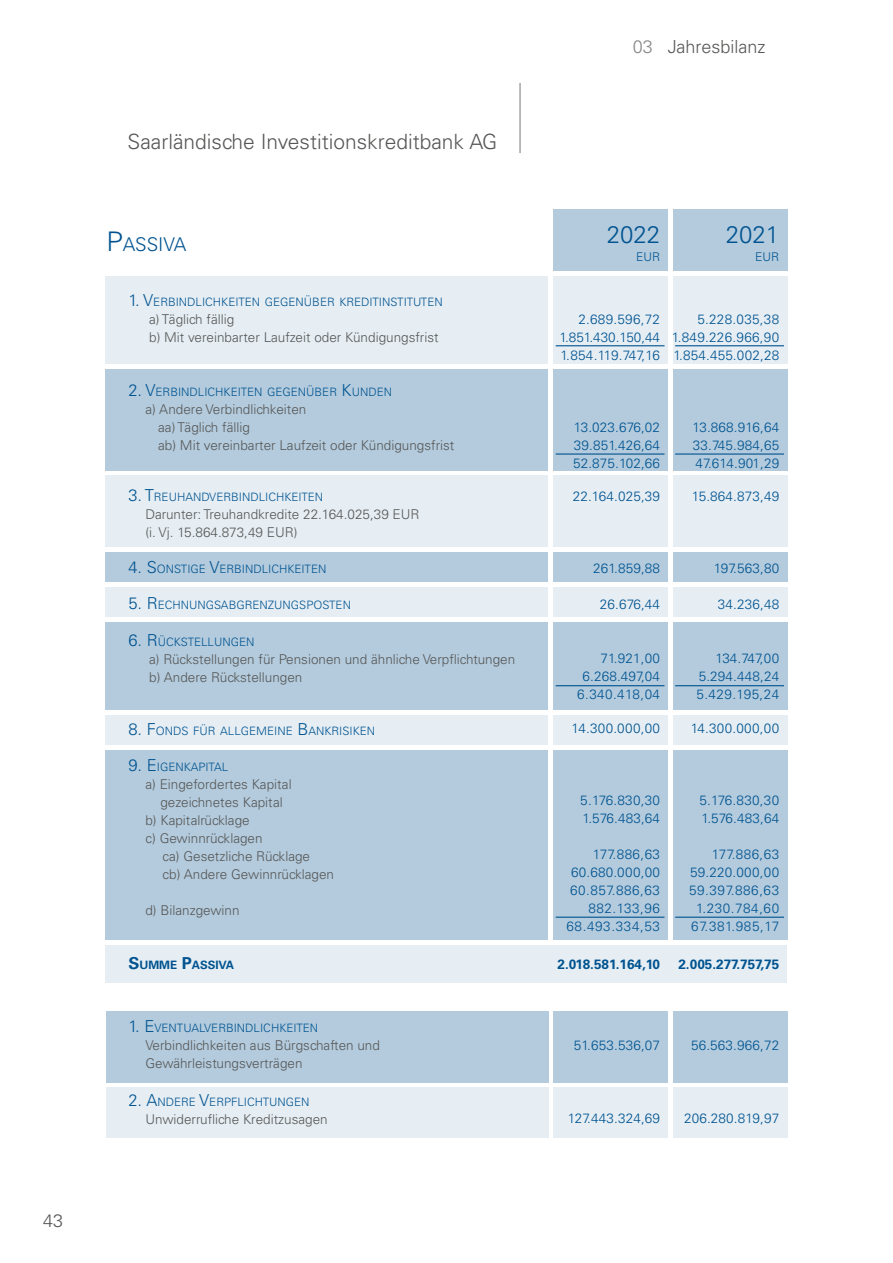
<style>
.page{position:relative;width:893px;height:1263px;background:#fff}
.page>*{position:absolute;margin:0;border:0;box-sizing:border-box;transform-origin:0 0}
.t1{font:300 24px "Univers LT Std";color:#005390}
.t2{font:300 21px "Univers LT Std";color:#575756}
.t3{font:300 18.9px "Univers LT Std";color:#005390}
.t4{font:300 18px "Univers LT Std";color:#575756}
.t5{font:300 13.5px/18px "Univers LT Std";color:#575756}
.t6{font:300 13.5px/18px "Univers LT Std";letter-spacing:.01em;color:#005390;text-align:justify}
.t7{font:300 13.5px/18px "Univers LT Std";letter-spacing:.04em;color:#005390;text-align:right}
.t8{font:700 13.5px "Univers LT Std";color:#005390}
.t9{font:300 13.5px "Univers LT Std";letter-spacing:.03em;color:#005390}
.t10{font:300 12px "Univers LT Std";color:#005390}
.t11{font:300 11.55px "Univers LT Std";color:#005390}
.t12{font:700 11.55px "Univers LT Std";color:#005390}
.s1{font-size:27px}
.s2{font-size:16.5px}
.s3{color:#878787}
</style>
<div class="page">
<div style="left:673px;top:750px;width:114px;height:190px;background:#b3cbdd"></div>
<div style="left:673px;top:715px;width:114px;height:29px;background:#e6eef4"></div>
<div style="left:673px;top:552px;width:114px;height:30px;background:#b3cbdd"></div>
<div style="left:673px;top:210px;width:114px;height:61px;background:#b3cbdd"></div>
<div style="left:673px;top:276px;width:114px;height:88px;background:#e6eef4"></div>
<div style="left:673px;top:622px;width:114px;height:87px;background:#b3cbdd"></div>
<div style="left:673px;top:587px;width:114px;height:30px;background:#e6eef4"></div>
<div style="left:673px;top:475px;width:114px;height:72px;background:#e6eef4"></div>
<div style="left:673px;top:369px;width:114px;height:101px;background:#b3cbdd"></div>
<div style="left:106px;top:945px;width:681px;height:38px;background:#e6eef4"></div>
<div style="left:553px;top:210px;width:114px;height:61px;background:#b3cbdd"></div>
<div style="left:106px;top:1011px;width:442px;height:71px;background:#b3cbdd"></div>
<div style="left:553px;top:1011px;width:115px;height:71px;background:#b3cbdd"></div>
<div style="left:673px;top:1011px;width:114px;height:71px;background:#b3cbdd"></div>
<div style="left:106px;top:1087px;width:442px;height:50px;background:#e6eef4"></div>
<div style="left:553px;top:1087px;width:115px;height:50px;background:#e6eef4"></div>
<div style="left:673px;top:1087px;width:114px;height:50px;background:#e6eef4"></div>
<div style="left:106px;top:750px;width:442px;height:190px;background:#b3cbdd"></div>
<div style="left:106px;top:715px;width:442px;height:29px;background:#e6eef4"></div>
<div style="left:106px;top:552px;width:442px;height:30px;background:#b3cbdd"></div>
<div style="left:106px;top:369px;width:442px;height:101px;background:#b3cbdd"></div>
<div style="left:106px;top:475px;width:442px;height:72px;background:#e6eef4"></div>
<div style="left:106px;top:587px;width:442px;height:30px;background:#e6eef4"></div>
<div style="left:106px;top:622px;width:442px;height:87px;background:#b3cbdd"></div>
<hr style="left:519px;top:83px;width:2px;height:70px;background:#878787">
<div style="left:106px;top:276px;width:442px;height:88px;background:#e6eef4"></div>
<div style="left:553px;top:750px;width:114px;height:190px;background:#b3cbdd"></div>
<div style="left:553px;top:715px;width:114px;height:29px;background:#e6eef4"></div>
<div style="left:553px;top:552px;width:114px;height:30px;background:#b3cbdd"></div>
<div style="left:553px;top:276px;width:114px;height:88px;background:#e6eef4"></div>
<div style="left:553px;top:622px;width:114px;height:87px;background:#b3cbdd"></div>
<div style="left:553px;top:587px;width:114px;height:30px;background:#e6eef4"></div>
<div style="left:553px;top:475px;width:114px;height:72px;background:#e6eef4"></div>
<div style="left:553px;top:369px;width:114px;height:101px;background:#b3cbdd"></div>
<hr style="left:675px;top:345px;width:109px;height:1px;background:#005390">
<hr style="left:675px;top:453px;width:109px;height:2px;background:#005390">
<hr style="left:675px;top:685px;width:109px;height:1px;background:#005390">
<hr style="left:675px;top:917px;width:109px;height:1px;background:#005390">
<hr style="left:556px;top:345px;width:108px;height:1px;background:#005390">
<hr style="left:556px;top:453px;width:108px;height:2px;background:#005390">
<hr style="left:556px;top:685px;width:108px;height:1px;background:#005390">
<hr style="left:556px;top:917px;width:108px;height:1px;background:#005390">
<h3 class="t4" style="left:43px;top:1210px;width:22px">43</h3>
<h2 class="t2" style="left:128px;top:129px;width:371px">Saarländische Investitionskreditbank AG</h2>
<h3 class="t3" style="left:106px;top:233px;width:81px"><span class="s1">P</span>ASSIVA</h3>
<p class="t11" style="left:128px;top:295px;width:316px"><span class="s2">1. V</span>ERBINDLICHKEITEN GEGENÜBER KREDITINSTITUTEN</p>
<p class="t5" style="left:149px;top:310px;width:291px">a) Täglich fällig<br>b) Mit vereinbarter Laufzeit oder Kündigungsfrist</p>
<p class="t11" style="left:128px;top:385px;width:265px"><span class="s2">2. V</span>ERBINDLICHKEITEN GEGENÜBER <span class="s2">K</span>UNDEN</p>
<p class="t5" style="left:158px;top:400px;width:298px;text-indent:-13px">a) Andere Verbindlichkeiten<br>aa) Täglich fällig<br>ab) Mit vereinbarter Laufzeit oder Kündigungsfrist</p>
<p class="t11" style="left:128px;top:490px;width:196px"><span class="s2">3. T</span>REUHANDVERBINDLICHKEITEN</p>
<p class="t5" style="left:145px;top:505px;width:276px">Darunter: Treuhandkredite 22.164.025,39 EUR (i. Vj. 15.864.873,49 EUR)</p>
<p class="t11" style="left:128px;top:562px;width:199px"><span class="s2">4. S</span>ONSTIGE <span class="s2">V</span>ERBINDLICHKEITEN</p>
<p class="t11" style="left:128px;top:598px;width:224px"><span class="s2">5. R</span> ECHNUNGSABGRENZUNGSPOSTEN</p>
<p class="t11" style="left:128px;top:635px;width:128px"><span class="s2">6. R</span> ÜCKSTELLUNGEN</p>
<p class="t5" style="left:149px;top:650px;width:368px">a) Rückstellungen für Pensionen und ähnliche Verpflichtungen b) Andere Rückstellungen</p>
<p class="t11" style="left:128px;top:724px;width:248px"><span class="s2">8. F</span>ONDS FÜR ALLGEMEINE <span class="s2">B</span>ANKRISIKEN</p>
<p class="t11" style="left:128px;top:760px;width:101px"><span class="s2">9. E</span> IGENKAPITAL</p>
<p class="t5" style="left:145px;top:775px;width:148px">a) Eingefordertes Kapital</p>
<p class="t5" style="left:160px;top:793px;width:124px">gezeichnetes Kapital</p>
<p class="t5" style="left:145px;top:811px;width:106px">b) Kapitalrücklage</p>
<p class="t5" style="left:145px;top:829px;width:119px">c) Gewinnrücklagen</p>
<p class="t5" style="left:162px;top:847px;width:149px">ca) Gesetzliche Rücklage</p>
<p class="t5" style="left:162px;top:865px;width:173px">cb) Andere Gewinnrücklagen</p>
<p class="t5" style="left:145px;top:901px;width:96px">d) Bilanzgewinn</p>
<p class="t12" style="left:128px;top:958px;width:73px"><span class="s2">S</span>UMME <span class="s2">P</span>ASS</p>
<p class="t12" style="left:215px;top:958px;width:20px">IVA</p>
<p class="t11" style="left:128px;top:1021px;width:191px"><span class="s2">1. E</span>VENTUALVERBINDLICHKEITEN</p>
<p class="t5" style="left:145px;top:1036px;width:236px">Verbindlichkeiten aus Bürgschaften und<br>Gewährleistungsverträgen</p>
<p class="t11" style="left:128px;top:1094px;width:183px"><span class="s2">2. A</span>NDERE <span class="s2">V</span>ERPFLICHTUNGEN</p>
<p class="t5" style="left:145px;top:1110px;width:184px">Unwiderrufliche Kreditzusagen</p>
<h3 class="t4" style="left:633px;top:36px;width:134px"><span class="s3">03</span> Jahresbilanz</h3>
<h1 class="t1" style="left:607px;top:220px;width:55px">2022</h1>
<p class="t10" style="left:636px;top:250px;width:25px">EUR</p>
<h1 class="t1" style="left:726px;top:220px;width:55px">2021</h1>
<p class="t10" style="left:755px;top:250px;width:25px">EUR</p>
<p class="t6" style="left:559px;top:310px;width:102px;text-indent:19px">2.689.596,72<br>1.851.430.150,44<br>1.854.119.747,16</p>
<p class="t6" style="left:672px;top:310px;width:109px;text-indent:25px">5.228.035,38<br>1.849.226.966,90<br>1.854.455.002,28</p>
<p class="t6" style="left:573px;top:418px;width:89px">13.023.676,02<br>39.851.426,64<br>52.875.102,66</p>
<p class="t6" style="left:573px;top:487px;width:89px">22.164.025,39</p>
<p class="t6" style="left:692px;top:418px;width:88px">13.868.916,64<br>33.745.984,65<br>47.614.901,29</p>
<p class="t6" style="left:692px;top:487px;width:89px">15.864.873,49</p>
<p class="t6" style="left:593px;top:559px;width:69px">261.859,88</p>
<p class="t6" style="left:600px;top:595px;width:62px">26.676,44</p>
<p class="t6" style="left:577px;top:649px;width:84px;text-align:right">71.921,00<br>6.268.497,04<br>6.340.418,04</p>
<p class="t9" style="left:572px;top:720px;width:90px">14.300.000,00</p>
<p class="t6" style="left:714px;top:559px;width:67px">197.563,80</p>
<p class="t6" style="left:718px;top:595px;width:63px">34.236,48</p>
<p class="t6" style="left:697px;top:649px;width:84px;text-indent:19px">134.747,00<br>5.294.448,24<br>5.429.195,24</p>
<p class="t9" style="left:691px;top:720px;width:90px">14.300.000,00</p>
<p class="t6" style="left:580px;top:791px;width:81px">5.176.830,30<br>1.576.483,64</p>
<p class="t7" style="left:566px;top:845px;width:95px">177.886,63<br>60.680.000,00<br>60.857.886,63<br>882.133,96<br>68.493.334,53</p>
<p class="t8" style="left:557px;top:956px;width:104px">2.018.581.164,10</p>
<p class="t6" style="left:699px;top:791px;width:81px">5.176.830,30<br>1.576.483,64</p>
<p class="t7" style="left:689px;top:845px;width:91px">177.886,63<br>59.220.000,00<br>59.397.886,63<br>1.230.784,60<br>67.381.985,17</p>
<p class="t8" style="left:678px;top:956px;width:102px">2.005.277.757,75</p>
<p class="t6" style="left:574px;top:1036px;width:88px">51.653.536,07</p>
<p class="t6" style="left:568px;top:1109px;width:94px">127.443.324,69</p>
<p class="t6" style="left:691px;top:1036px;width:90px">56.563.966,72</p>
<p class="t6" style="left:684px;top:1109px;width:97px">206.280.819,97</p>
</div>
